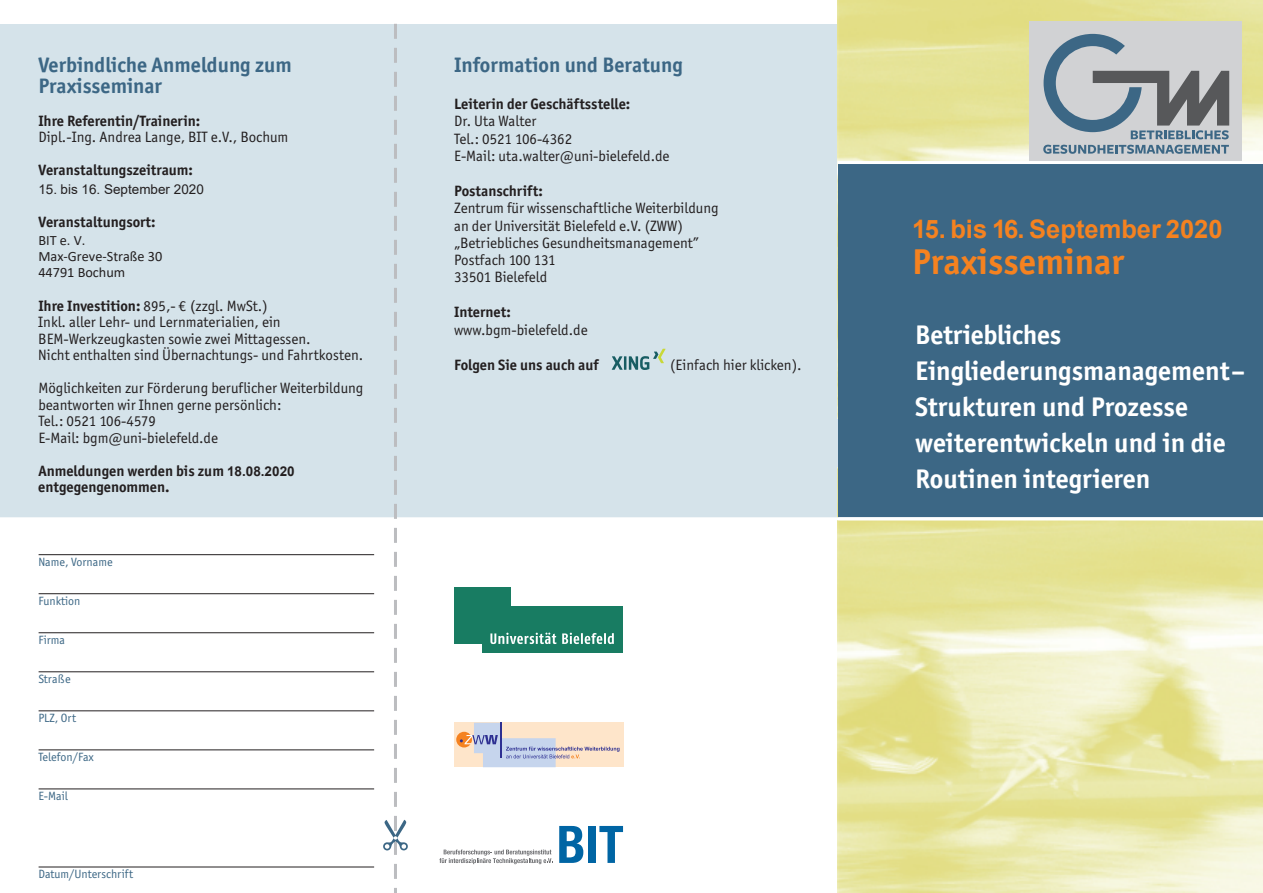
<style>
.page{position:relative;width:1263px;height:893px;background:#fff}
.page>*{position:absolute;margin:0;border:0;box-sizing:border-box;transform-origin:0 0}
.t1{font:700 36px "Officina San ITC";color:#f58220}
.t2{font:700 27px/36px "Officina San ITC";color:#fff}
.t3{font:700 25.5px "Arial";color:#f58220}
.t4{font:700 21px/21px "Officina San ITC";color:#3c6785}
.t5{font:15px/16.5px "Officina San ITC";color:#231f20}
.t6{font:700 15px/15.9px "Officina San ITC";color:#231f20}
.t7{font:14.25px/16.2px "Calibri";color:#231f20}
.t8{font:13.5px "Arial";color:#231f20}
.t9{font:12px "Officina San ITC";color:#3c6785}
.s1{font-weight:700}
.s2{font-family:"Arial"}
.s3{font-family:"Arial";font-size:13.5px}
</style>
<div class="page">
<div style="left:412px;top:24px;width:426px;height:495px;background:#d5e3ea"></div>
<img style="left:837px;top:0;width:426px;height:419px">
<img style="left:837px;top:467px;width:426px;height:426px">
<div style="left:1029px;top:21px;width:213px;height:142px;background:#d1d2d4"></div>
<svg style="left:1043px;top:145px;width:186px;height:9px"></svg>
<svg style="left:1043px;top:34px;width:186px;height:105px"></svg>
<div style="left:0;top:24px;width:412px;height:495px;background:#d5e3ea"></div>
<hr style="left:39px;top:554px;width:335px;height:1px;background:#231f20">
<svg style="left:38px;top:593px;width:337px;height:1px"></svg>
<svg style="left:38px;top:632px;width:337px;height:1px"></svg>
<svg style="left:38px;top:671px;width:337px;height:1px"></svg>
<svg style="left:38px;top:710px;width:337px;height:2px"></svg>
<svg style="left:38px;top:749px;width:337px;height:2px"></svg>
<svg style="left:38px;top:788px;width:337px;height:2px"></svg>
<hr style="left:39px;top:867px;width:335px;height:1px;background:#231f20">
<div style="left:454px;top:723px;width:169px;height:44px;background:#fee5ca"></div>
<svg style="left:456px;top:732px;width:16px;height:15px"></svg>
<svg style="left:460px;top:723px;width:159px;height:44px"></svg>
<div style="left:482px;top:606px;width:141px;height:47px;background:#187c62"></div>
<div style="left:454px;top:588px;width:56px;height:56px;background:#187c62"></div>
<svg style="left:490px;top:633px;width:124px;height:11px"></svg>
<div style="left:838px;top:163px;width:425px;height:356px;background:#3c6785"></div>
<hr style="left:838px;top:161px;width:425px;height:3px;background:#fff">
<hr style="left:0;top:517px;width:1263px;height:3px;background:#fff">
<svg style="left:383px;top:24px;width:25px;height:869px"></svg>
<svg style="left:612px;top:349px;width:53px;height:21px"></svg>
<svg style="left:559px;top:826px;width:24px;height:37px"></svg>
<div style="left:588px;top:826px;width:8px;height:37px;background:#0065a4"></div>
<svg style="left:599px;top:826px;width:24px;height:37px"></svg>
<svg style="left:439px;top:849px;width:114px;height:15px"></svg>
<h3 class="t4" style="left:38px;top:56px;width:255px">Verbindliche Anmeldung zum<br>Praxisseminar</h3>
<p class="t6" style="left:38px;top:114px;width:164px">Ihre Referentin/Trainerin:</p>
<p class="t5" style="left:38px;top:130px;width:252px">Dipl.-Ing. Andrea Lange, BIT e.V., Bochum</p>
<p class="t6" style="left:38px;top:163px;width:156px">Veranstaltungszeitraum:</p>
<p class="t8" style="left:38px;top:180px;width:167px">15. bis 16. September 2020</p>
<p class="t6" style="left:38px;top:216px;width:119px">Veranstaltungsort:</p>
<p class="t7" style="left:38px;top:232px;width:125px">BIT e. V.<br>Max-Greve-Straße 30<br>44791 Bochum</p>
<p class="t5" style="left:38px;top:298px;width:326px"><span class="s1">Ihre Investition:</span> 895,- € <span class="s2">(</span>zzgl. MwSt.)<br>Inkl. aller Lehr- und Lernmaterialien, ein BEM-Werkzeugkasten sowie zwei Mittagessen.<br>Nicht enthalten sind Übernachtungs- und Fahrtkosten.</p>
<p class="t5" style="left:38px;top:381px;width:327px">Möglichkeiten zur Förderung beruflicher Weiterbildung beantworten wir Ihnen gerne persönlich:<br>Tel.: 0521 106-4579<br>E-Mail: bgm@uni-bielefeld.de</p>
<p class="t6" style="left:38px;top:464px;width:258px">Anmeldungen werden bis zum <span class="s3">18.08.2020 </span>entgegengenommen.</p>
<p class="t9" style="left:38px;top:558px;width:76px">Name, Vorname</p>
<p class="t9" style="left:38px;top:597px;width:43px">Funktion</p>
<p class="t9" style="left:38px;top:636px;width:28px">Firma</p>
<p class="t9" style="left:38px;top:675px;width:34px">Straße</p>
<p class="t9" style="left:38px;top:714px;width:39px">PLZ, Ort</p>
<p class="t9" style="left:38px;top:753px;width:57px">Telefon/Fax</p>
<p class="t9" style="left:38px;top:792px;width:31px">E-Mail</p>
<p class="t9" style="left:38px;top:870px;width:96px">Datum/Unterschrift</p>
<h3 class="t4" style="left:454px;top:56px;width:230px">Information und Beratung</h3>
<p class="t6" style="left:454px;top:97px;width:178px">Leiterin der Geschäftsstelle:</p>
<p class="t5" style="left:454px;top:114px;width:217px;line-height:17.2px">Dr. Uta Walter<br>Tel.: 0521 106-4362<br>E-Mail: uta.walter@uni-bielefeld.de</p>
<p class="t6" style="left:454px;top:184px;width:90px">Postanschrift:</p>
<p class="t5" style="left:454px;top:201px;width:266px;line-height:17.1px">Zentrum für wissenschaftliche Weiterbildung an der Universität Bielefeld e.V. (ZWW) „Betriebliches Gesundheitsmanagement”<br>Postfach 100 131<br>33501 Bielefeld</p>
<p class="t6" style="left:454px;top:305px;width:58px">Internet:</p>
<p class="t5" style="left:454px;top:323px;width:135px">www.bgm-bielefeld.de</p>
<p class="t6" style="left:454px;top:358px;width:146px">Folgen Sie uns auch auf</p>
<p class="t5" style="left:670px;top:358px;width:133px">(Einfach hier klicken).</p>
<h3 class="t3" style="left:912px;top:211px;width:312px">15. bis 16. September 2020</h3>
<h1 class="t1" style="left:912px;top:248px;width:214px">Praxisseminar</h1>
<h2 class="t2" style="left:915px;top:319px;width:331px">Betriebliches<br>Eingliederungsmanagement –<br>Strukturen und Prozesse weiterentwickeln und in die<br>Routinen integrieren</h2>
</div>
